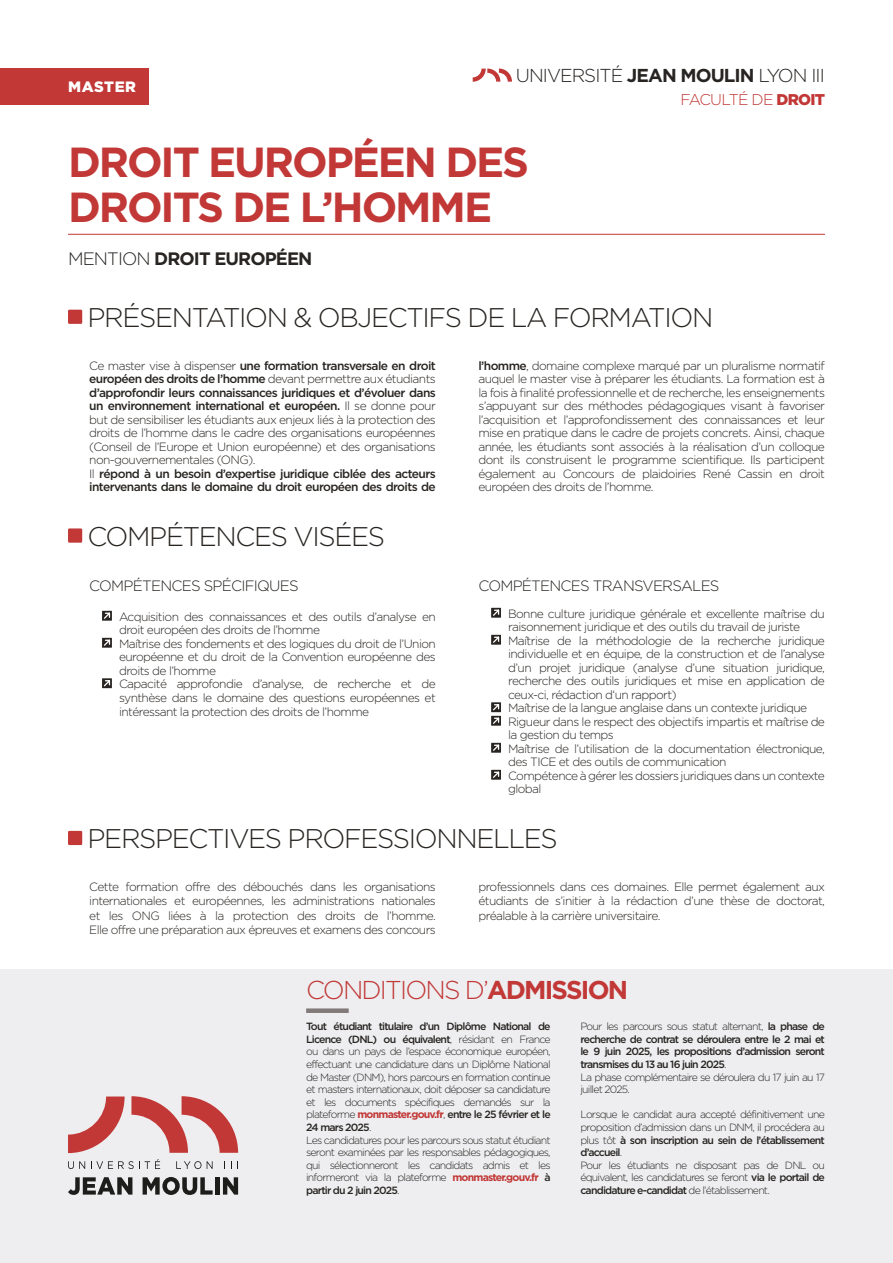
<style>
.page{position:relative;width:893px;height:1263px;background:#fff}
.page>*{position:absolute;margin:0;border:0;box-sizing:border-box;transform-origin:0 0}
.TITRE{font:700 42px/45px "Gotham";letter-spacing:-.05em;color:#c13837}
.Rubrique{font:300 27px "Gotham";letter-spacing:-.05em;color:#272421}
.Rubrique-2{font:300 25.8px "Gotham";letter-spacing:-.07em;color:#c13837}
.t1{font:300 18.75px "Gotham";letter-spacing:-.05em;color:#272421}
.Sous-Titre{font:700 18px "Gotham";letter-spacing:-.05em;color:#272421}
.t2{font:300 15.6px "Gotham";letter-spacing:-.05em;color:#c13837}
.Rubrique-3{font:300 15px "Gotham";letter-spacing:-.05em;color:#272421}
.t3{font:900 15px "Gotham";letter-spacing:.04em;color:#fff}
.Texte{font:300 12px/13.5px "Gotham";letter-spacing:-.05em;color:#272421;text-align:justify}
.Liste{font:300 12px/13.5px "Gotham";letter-spacing:-.05em;color:#272421}
.Texte-2{font:500 12px/13.5px "Gotham";letter-spacing:-.05em;color:#272421}
.Texte-3{font:300 10.5px/12.6px "Gotham";letter-spacing:-.075em;color:#272421;text-align:justify}
.Texte-4{font:500 10.5px/12.6px "Gotham";letter-spacing:-.075em;color:#272421;text-align:justify}
.s1{font-weight:700}
.s2{font-weight:900}
.s3{font-weight:300}
.s4{font-weight:500}
.s5{font-weight:700;color:#c13837}
</style>
<div class="page">
<svg style="left:473px;top:69px;width:39px;height:13px"></svg>
<div style="left:0;top:68px;width:149px;height:36px;background:#c13837"></div>
<div style="left:0;top:969px;width:893px;height:294px;background:#eeeef0"></div>
<svg style="left:68px;top:1096px;width:57px;height:57px"></svg>
<svg style="left:131px;top:1096px;width:107px;height:57px"></svg>
<svg style="left:68px;top:1161px;width:17px;height:8px"></svg>
<svg style="left:91px;top:1159px;width:69px;height:10px"></svg>
<svg style="left:176px;top:1161px;width:37px;height:8px"></svg>
<svg style="left:231px;top:1161px;width:7px;height:8px"></svg>
<svg style="left:68px;top:1177px;width:64px;height:18px"></svg>
<svg style="left:143px;top:1177px;width:70px;height:18px"></svg>
<div style="left:215px;top:1177px;width:5px;height:17px;background:#1d1d1b"></div>
<svg style="left:223px;top:1177px;width:15px;height:17px"></svg>
<hr style="left:68px;top:234px;width:757px;height:1px;background:#c13837">
<svg style="left:102px;top:611px;width:10px;height:10px"></svg>
<svg style="left:103px;top:611px;width:8px;height:9px"></svg>
<svg style="left:102px;top:638px;width:10px;height:10px"></svg>
<svg style="left:103px;top:638px;width:8px;height:9px"></svg>
<svg style="left:102px;top:678px;width:10px;height:10px"></svg>
<svg style="left:103px;top:679px;width:8px;height:8px"></svg>
<svg style="left:491px;top:608px;width:10px;height:10px"></svg>
<svg style="left:492px;top:608px;width:8px;height:9px"></svg>
<svg style="left:491px;top:635px;width:10px;height:10px"></svg>
<svg style="left:492px;top:635px;width:8px;height:9px"></svg>
<svg style="left:491px;top:702px;width:10px;height:10px"></svg>
<svg style="left:491px;top:716px;width:10px;height:10px"></svg>
<svg style="left:492px;top:703px;width:8px;height:22px"></svg>
<svg style="left:491px;top:743px;width:10px;height:10px"></svg>
<svg style="left:492px;top:743px;width:8px;height:9px"></svg>
<svg style="left:491px;top:770px;width:10px;height:10px"></svg>
<svg style="left:492px;top:770px;width:8px;height:9px"></svg>
<div style="left:68px;top:310px;width:14px;height:14px;background:#c13837"></div>
<div style="left:68px;top:528px;width:14px;height:15px;background:#c13837"></div>
<div style="left:68px;top:831px;width:14px;height:14px;background:#c13837"></div>
<div style="left:306px;top:1008px;width:43px;height:5px;background:#817a78"></div>
<p class="t3" style="left:68px;top:78px;width:70px">MASTER</p>
<h3 class="t1" style="left:516px;top:65px;width:311px">UNIVERSITÉ <span class="s1">JEAN MOULIN</span> LYON III</h3>
<h3 class="t2" style="left:680px;top:90px;width:146px">FACULTÉ DE <span class="s2">DROIT</span></h3>
<p class="TITRE" style="left:68px;top:139px;width:463px">DROIT EUROPÉEN DES<br>DROITS DE L’HOMME</p>
<p class="Sous-Titre" style="left:68px;top:248px;width:246px"><span class="s3">MENTION</span> DROIT EUROPÉEN</p>
<p class="Rubrique" style="left:88px;top:303px;width:627px">PRÉSENTATION &amp; OBJECTIFS DE LA FORMATION</p>
<p class="Texte" style="left:89px;top:358px;width:348px">Ce master vise à dispenser <span class="s4">une formation transversale en droit européen des droits de l’homme</span> devant permettre aux étudiants <span class="s4">d’approfondir leurs connaissances juridiques et d’évoluer dans un environnement international et européen.</span> Il se donne pour but de sensibiliser les étudiants aux enjeux liés à la protection des droits de l’homme dans le cadre des organisations européennes (Conseil de l’Europe et Union européenne) et des organisations non-gouvernementales (ONG).</p>
<p class="Texte-2" style="left:89px;top:466px;width:348px"><span class="s3">Il</span> répond à un besoin d’expertise juridique ciblée des acteurs intervenants dans le domaine du droit européen des droits de</p>
<p class="Rubrique" style="left:88px;top:521px;width:299px">COMPÉTENCES VISÉES</p>
<p class="Rubrique-3" style="left:89px;top:577px;width:211px">COMPÉTENCES SPÉCIFIQUES</p>
<p class="Liste" style="left:119px;top:609px;width:318px">Acquisition des connaissances et des outils d’analyse en droit européen des droits de l’homme</p>
<p class="Liste" style="left:119px;top:636px;width:318px;text-align:justify">Maîtrise des fondements et des logiques du droit de l’Union européenne et du droit de la Convention européenne des droits de l’homme</p>
<p class="Liste" style="left:119px;top:677px;width:318px;line-height:14px;text-align:justify">Capacité approfondie d’analyse, de recherche et de synthèse dans le domaine des questions européennes et intéressant la protection des droits de l’homme</p>
<p class="Texte" style="left:478px;top:358px;width:348px"><span class="s4">l’homme</span>, domaine complexe marqué par un pluralisme normatif auquel le master vise à préparer les étudiants. La formation est à la fois à finalité professionnelle et de recherche, les enseignements s’appuyant sur des méthodes pédagogiques visant à favoriser l’acquisition et l’approfondissement des connaissances et leur mise en pratique dans le cadre de projets concrets. Ainsi, chaque année, les étudiants sont associés à la réalisation d’un colloque dont ils construisent le programme scientifique. Ils participent également au Concours de plaidoiries René Cassin en droit européen des droits de l’homme.</p>
<p class="Rubrique-3" style="left:478px;top:577px;width:243px">COMPÉTENCES TRANSVERSALES</p>
<p class="Liste" style="left:508px;top:606px;width:318px">Bonne culture juridique générale et excellente maîtrise du raisonnement juridique et des outils du travail de juriste</p>
<p class="Liste" style="left:508px;top:633px;width:318px;text-align:justify">Maîtrise de la méthodologie de la recherche juridique individuelle et en équipe, de la construction et de l’analyse d’un projet juridique (analyse d’une situation juridique, recherche des outils juridiques et mise en application de ceux-ci, rédaction d‘un rapport)</p>
<p class="Liste" style="left:508px;top:701px;width:300px">Maîtrise de la langue anglaise dans un contexte juridique</p>
<p class="Liste" style="left:508px;top:714px;width:318px">Rigueur dans le respect des objectifs impartis et maîtrise de la gestion du temps</p>
<p class="Liste" style="left:508px;top:741px;width:318px">Maîtrise de l’utilisation de la documentation électronique, des TICE et des outils de communication</p>
<p class="Liste" style="left:508px;top:768px;width:318px">Compétence à gérer les dossiers juridiques dans un contexte global</p>
<p class="Rubrique" style="left:88px;top:824px;width:472px">PERSPECTIVES PROFESSIONNELLES</p>
<p class="Texte" style="left:89px;top:879px;width:348px;line-height:14.4px">Cette formation offre des débouchés dans les organisations internationales et européennes, les administrations nationales et les ONG liées à la protection des droits de l’homme.<br>Elle offre une préparation aux épreuves et examens des concours</p>
<p class="Texte" style="left:478px;top:879px;width:348px;line-height:14.4px">professionnels dans ces domaines. Elle permet également aux étudiants de s’initier à la rédaction d’une thèse de doctorat, préalable à la carrière universitaire.</p>
<p class="Rubrique-2" style="left:306px;top:975px;width:323px">CONDITIONS D’<span class="s1">ADMISSION</span></p>
<p class="Texte-3" style="left:306px;top:1020px;width:246px"><span class="s4">Tout étudiant titulaire d’un Diplôme National de Licence (DNL) ou équivalent</span>, résidant en France ou dans un pays de l’espace économique européen, effectuant une candidature dans un Diplôme National de Master (DNM), hors parcours en formation continue et masters internationaux, doit déposer sa candidature et les documents spécifiques demandés sur la plateforme <span class="s5">monmaster.gouv.fr</span>, <span class="s4">entre le 25 février et le 24 mars 2025</span>.</p>
<p class="Texte-3" style="left:306px;top:1133px;width:246px">Les candidatures pour les parcours sous statut étudiant seront examinées par les responsables pédagogiques, qui sélectionneront les candidats admis et les informeront via la plateforme <span class="s5">monmaster.gouv.fr</span> <span class="s4">à partir du 2 juin 2025</span>.</p>
<p class="Texte-4" style="left:580px;top:1020px;width:246px"><span class="s3">Pour les parcours sous statut alternant,</span> la phase de recherche de contrat se déroulera entre le 2 mai et le 9 juin 2025, les propositions d’admission seront transmises du 13 au 16 juin 2025<span class="s3">.</span></p>
<p class="Texte-3" style="left:580px;top:1070px;width:246px">La phase complémentaire se déroulera du 17 juin au 17 juillet 2025.</p>
<p class="Texte-3" style="left:580px;top:1108px;width:246px">Lorsque le candidat aura accepté définitivement une proposition d’admission dans un DNM, il procédera au plus tôt <span class="s4">à son inscription au sein de l’établissement d’accueil</span>.</p>
<p class="Texte-3" style="left:580px;top:1158px;width:246px">Pour les étudiants ne disposant pas de DNL ou équivalent, les candidatures se feront <span class="s4">via le portail de candidature e-candidat</span> de l’établissement.</p>
</div>
